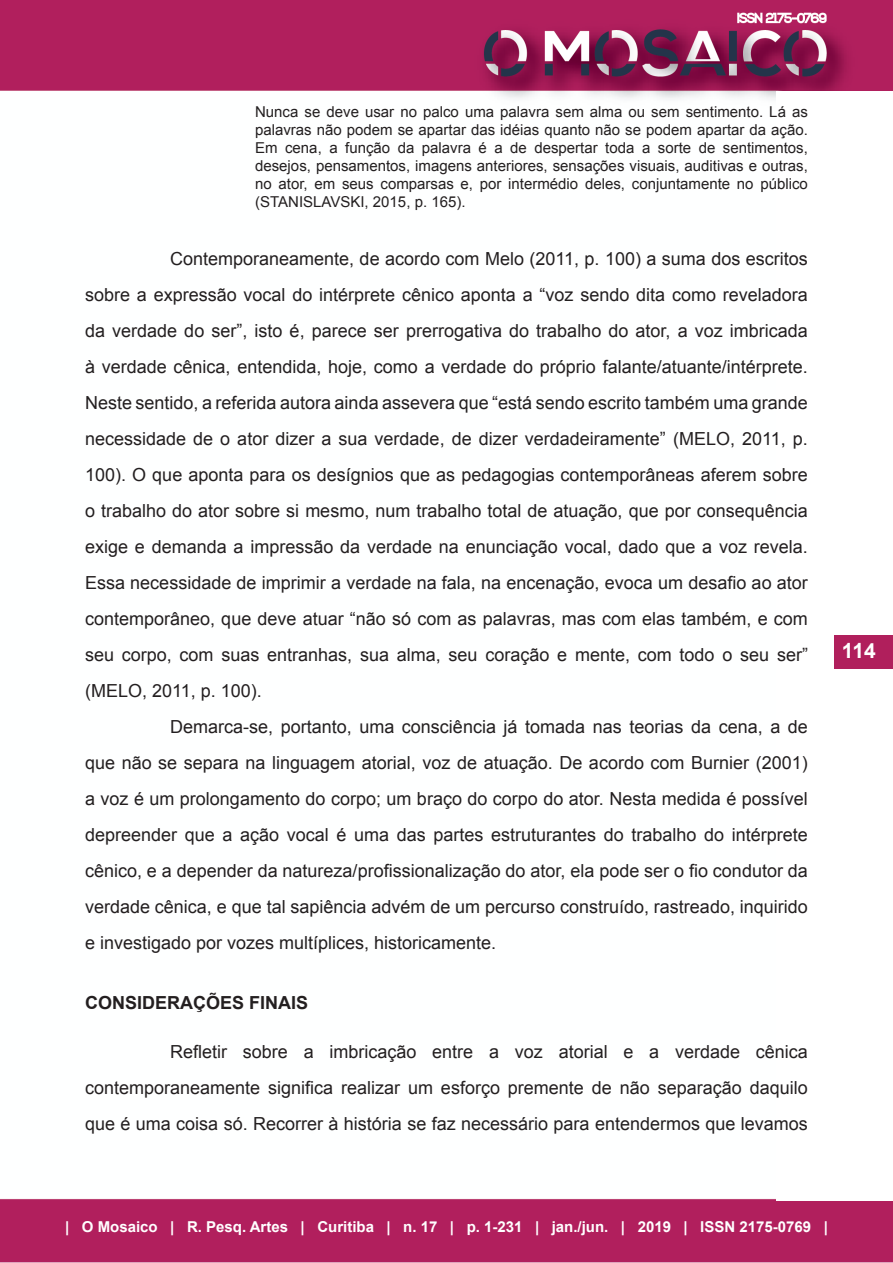
<style>
.page{position:relative;width:893px;height:1263px;background:#fff}
.page>*{position:absolute;margin:0;border:0;box-sizing:border-box;transform-origin:0 0}
.t1{font:700 21px "Arial";color:#fff}
.Corpo{font:18px/36px "Arial";color:#231f20;text-align:justify}
.Título_2{font:700 18px "Arial";color:#231f20}
.citação{font:15px/18px "Arial";color:#231f20;text-align:justify}
.t2{font:700 15px "Arial";color:#fff}
</style>
<div class="page">
<img style="left:0;top:0;width:893px;height:1263px">
<div style="left:777px;top:92px;width:116px;height:1109px;background:#fff"></div>
<div style="left:834px;top:635px;width:59px;height:33px;background:#b01f5c"></div>
<p class="citação" style="left:255px;top:103px;width:554px">Nunca se deve usar no palco uma palavra sem alma ou sem sentimento. Lá as palavras não podem se apartar das idéias quanto não se podem apartar da ação.<br>Em cena, a função da palavra é a de despertar toda a sorte de sentimentos, desejos, pensamentos, imagens anteriores, sensações visuais, auditivas e outras, no ator, em seus comparsas e, por intermédio deles, conjuntamente no público (STANISLAVSKI, 2015, p. 165).</p>
<p class="Corpo" style="left:85px;top:240px;width:724px;text-indent:85px">Contemporaneamente, de acordo com Melo (2011, p. 100) a suma dos escritos sobre a expressão vocal do intérprete cênico aponta a “voz sendo dita como reveladora da verdade do ser”, isto é, parece ser prerrogativa do trabalho do ator, a voz imbricada à verdade cênica, entendida, hoje, como a verdade do próprio falante/atuante/intérprete.<br>Neste sentido, a referida autora ainda assevera que “está sendo escrito também uma grande necessidade de o ator dizer a sua verdade, de dizer verdadeiramente” (MELO, 2011, p.<br>100). O que aponta para os desígnios que as pedagogias contemporâneas aferem sobre o trabalho do ator sobre si mesmo, num trabalho total de atuação, que por consequência exige e demanda a impressão da verdade na enunciação vocal, dado que a voz revela.<br>Essa necessidade de imprimir a verdade na fala, na encenação, evoca um desafio ao ator contemporâneo, que deve atuar “não só com as palavras, mas com elas também, e com seu corpo, com suas entranhas, sua alma, seu coração e mente, com todo o seu ser” (MELO, 2011, p. 100).</p>
<p class="Corpo" style="left:85px;top:708px;width:724px;text-indent:85px">Demarca-se, portanto, uma consciência já tomada nas teorias da cena, a de que não se separa na linguagem atorial, voz de atuação. De acordo com Burnier (2001) a voz é um prolongamento do corpo; um braço do corpo do ator. Nesta medida é possível depreender que a ação vocal é uma das partes estruturantes do trabalho do intérprete cênico, e a depender da natureza/profissionalização do ator, ela pode ser o fio condutor da verdade cênica, e que tal sapiência advém de um percurso construído, rastreado, inquirido e investigado por vozes multíplices, historicamente.</p>
<p class="Título_2" style="left:85px;top:991px;width:225px">CONSIDERAÇÕES FINAIS</p>
<p class="Corpo" style="left:85px;top:1034px;width:724px;text-indent:85px">Refletir sobre a imbricação entre a voz atorial e a verdade cênica contemporaneamente significa realizar um esforço premente de não separação daquilo que é uma coisa só. Recorrer à história se faz necessário para entendermos que levamos</p>
<p class="t1" style="left:842px;top:636px;width:35px">114</p>
<p class="t2" style="left:65px;top:1217px;width:764px">| O Mosaico | R. Pesq. Artes | Curitiba | n. 17 | p. 1-231 | jan./jun. | 2019 | ISSN 2175-0769 |</p>
</div>
